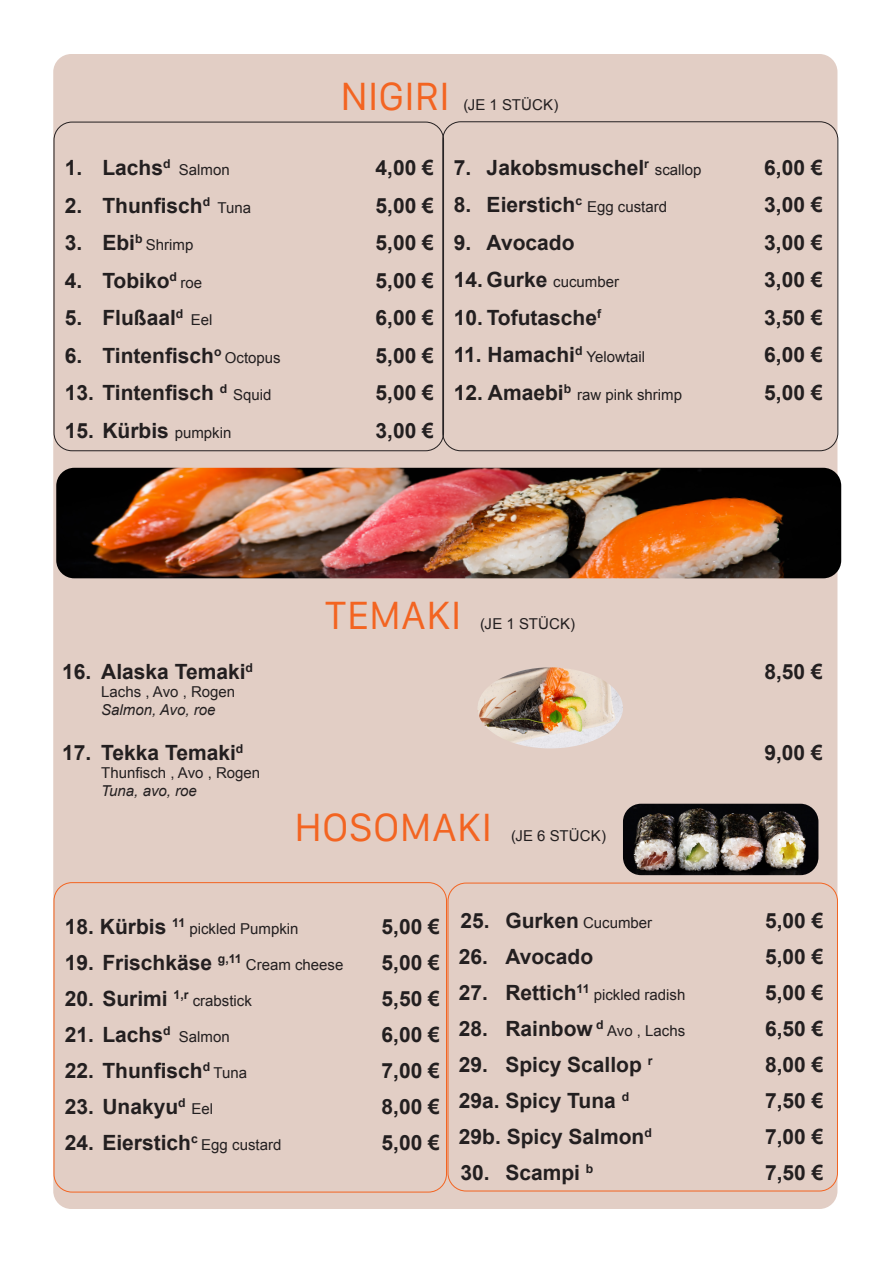
<style>
.page{position:relative;width:893px;height:1263px;background:#fff}
.page>*{position:absolute;margin:0;border:0;box-sizing:border-box;transform-origin:0 0}
.t1{font:37.5px "Galvji";color:#f36421}
.t2{font:700 21px "Arial";color:#231f20}
.t3{font:15px "Arial";color:#231f20}
.t4{font:italic 15px "Arial";color:#231f20}
.s1{font-weight:400;font-size:15px}
</style>
<div class="page">
<div style="left:53px;top:54px;width:784px;height:1155px;background:#e2cec5;border-radius:18px"></div>
<div style="left:54px;top:882px;width:393px;height:310px;border:1px solid #f36421;border-radius:18px"></div>
<div style="left:448px;top:883px;width:390px;height:308px;border:1px solid #f36421;border-radius:18px"></div>
<div style="left:442px;top:121px;width:396px;height:330px;border:1px solid #231f20;border-radius:18px"></div>
<img style="left:478px;top:667px;width:145px;height:81px">
<img style="left:56px;top:468px;width:785px;height:110px">
<img style="left:623px;top:804px;width:195px;height:71px">
<h1 class="t1" style="left:340px;top:75px;width:111px">NIGIRI</h1>
<p class="t3" style="left:463px;top:95px;width:96px">(JE 1 STÜCK)</p>
<p class="t2" style="left:65px;top:154px;width:107px">1. Lachs<sup>d</sup></p>
<p class="t3" style="left:179px;top:160px;width:52px">Salmon</p>
<p class="t2" style="left:375px;top:154px;width:60px">4,00 €</p>
<p class="t2" style="left:65px;top:191px;width:147px">2. Thunfisch<sup>d</sup></p>
<p class="t3" style="left:217px;top:198px;width:35px">Tuna</p>
<p class="t2" style="left:375px;top:191px;width:60px">5,00 €</p>
<p class="t2" style="left:65px;top:229px;width:79px">3. Ebi<sup>b</sup></p>
<p class="t3" style="left:146px;top:235px;width:49px">Shrimp</p>
<p class="t2" style="left:375px;top:229px;width:60px">5,00 €</p>
<p class="t2" style="left:65px;top:266px;width:114px">4. Tobiko<sup>d</sup></p>
<p class="t3" style="left:181px;top:273px;width:23px">roe</p>
<p class="t2" style="left:375px;top:266px;width:60px">5,00 €</p>
<p class="t2" style="left:65px;top:304px;width:120px">5. Flußaal<sup>d</sup></p>
<p class="t3" style="left:191px;top:310px;width:23px">Eel</p>
<p class="t2" style="left:375px;top:304px;width:60px">6,00 €</p>
<p class="t2" style="left:65px;top:341px;width:158px">6. Tintenfisch<sup>o</sup></p>
<p class="t3" style="left:225px;top:348px;width:57px">Octopus</p>
<p class="t2" style="left:375px;top:341px;width:60px">5,00 €</p>
<p class="t2" style="left:65px;top:379px;width:164px">13. Tintenfisch <sup>d</sup></p>
<p class="t3" style="left:233px;top:385px;width:40px">Squid</p>
<p class="t2" style="left:375px;top:379px;width:60px">5,00 €</p>
<p class="t2" style="left:65px;top:416px;width:168px">15. Kürbis <span class="s1">pumpkin</span></p>
<p class="t2" style="left:375px;top:416px;width:60px">3,00 €</p>
<p class="t2" style="left:454px;top:154px;width:197px">7. Jakobsmuschel<sup>r</sup></p>
<p class="t3" style="left:655px;top:160px;width:48px">scallop</p>
<p class="t2" style="left:764px;top:154px;width:60px">6,00 €</p>
<p class="t2" style="left:454px;top:191px;width:215px">8. Eierstich<sup>c</sup> <span class="s1">Egg custard</span></p>
<p class="t2" style="left:764px;top:191px;width:60px">3,00 €</p>
<p class="t2" style="left:454px;top:229px;width:122px">9. Avocado</p>
<p class="t2" style="left:764px;top:229px;width:60px">3,00 €</p>
<p class="t2" style="left:454px;top:266px;width:167px">14. Gurke <span class="s1">cucumber</span></p>
<p class="t2" style="left:764px;top:266px;width:60px">3,00 €</p>
<p class="t2" style="left:454px;top:304px;width:149px">10. Tofutasche<sup>f</sup></p>
<p class="t2" style="left:764px;top:304px;width:60px">3,50 €</p>
<p class="t2" style="left:454px;top:341px;width:130px">11. Hamachi<sup>d</sup></p>
<p class="t3" style="left:586px;top:347px;width:60px">Yelowtail</p>
<p class="t2" style="left:764px;top:341px;width:60px">6,00 €</p>
<p class="t2" style="left:454px;top:379px;width:119px">12. Amaebi<sup>b</sup></p>
<p class="t3" style="left:577px;top:385px;width:107px">raw pink shrimp</p>
<p class="t2" style="left:764px;top:379px;width:60px">5,00 €</p>
<h1 class="t1" style="left:325px;top:594px;width:139px">TEMAKI</h1>
<p class="t3" style="left:480px;top:614px;width:96px">(JE 1 STÜCK)</p>
<p class="t2" style="left:62px;top:657px;width:192px">16. Alaska Temaki<sup>d</sup></p>
<p class="t2" style="left:764px;top:657px;width:60px">8,50 €</p>
<p class="t3" style="left:101px;top:681px;width:135px">Lachs , Avo , Rogen</p>
<p class="t4" style="left:101px;top:699px;width:116px">Salmon, Avo, roe</p>
<p class="t2" style="left:62px;top:738px;width:183px">17. Tekka Temaki<sup>d</sup></p>
<p class="t2" style="left:764px;top:738px;width:60px">9,00 €</p>
<p class="t3" style="left:101px;top:762px;width:160px">Thunfisch , Avo , Rogen</p>
<p class="t4" style="left:101px;top:780px;width:97px">Tuna, avo, roe</p>
<h1 class="t1" style="left:294px;top:806px;width:200px">HOSOMAKI</h1>
<p class="t3" style="left:511px;top:825px;width:96px">(JE 6 STÜCK)</p>
<p class="t2" style="left:65px;top:913px;width:122px">18. Kürbis <sup>11</sup></p>
<p class="t3" style="left:189px;top:919px;width:111px">pickled Pumpkin</p>
<p class="t2" style="left:381px;top:913px;width:60px">5,00 €</p>
<p class="t2" style="left:65px;top:949px;width:178px">19. Frischkäse <sup>g,11</sup></p>
<p class="t3" style="left:246px;top:955px;width:99px">Cream cheese</p>
<p class="t2" style="left:381px;top:949px;width:60px">5,00 €</p>
<p class="t2" style="left:65px;top:985px;width:125px">20. Surimi <sup>1,r</sup></p>
<p class="t3" style="left:193px;top:991px;width:61px">crabstick</p>
<p class="t2" style="left:381px;top:985px;width:60px">5,50 €</p>
<p class="t2" style="left:65px;top:1021px;width:107px">21. Lachs<sup>d</sup></p>
<p class="t3" style="left:179px;top:1027px;width:52px">Salmon</p>
<p class="t2" style="left:381px;top:1021px;width:60px">6,00 €</p>
<p class="t2" style="left:65px;top:1057px;width:147px">22. Thunfisch<sup>d</sup></p>
<p class="t3" style="left:214px;top:1063px;width:35px">Tuna</p>
<p class="t2" style="left:381px;top:1057px;width:60px">7,00 €</p>
<p class="t2" style="left:65px;top:1093px;width:122px">23. Unakyu<sup>d</sup></p>
<p class="t3" style="left:192px;top:1099px;width:23px">Eel</p>
<p class="t2" style="left:381px;top:1093px;width:60px">8,00 €</p>
<p class="t2" style="left:65px;top:1129px;width:135px">24. Eierstich<sup>c</sup></p>
<p class="t3" style="left:201px;top:1135px;width:82px">Egg custard</p>
<p class="t2" style="left:381px;top:1129px;width:60px">5,00 €</p>
<p class="t2" style="left:460px;top:907px;width:193px">25. Gurken <span class="s1">Cucumber</span></p>
<p class="t2" style="left:765px;top:907px;width:60px">5,00 €</p>
<p class="t2" style="left:459px;top:943px;width:136px">26. Avocado</p>
<p class="t2" style="left:765px;top:943px;width:60px">5,00 €</p>
<p class="t2" style="left:459px;top:979px;width:132px">27. Rettich<sup>11</sup></p>
<p class="t3" style="left:594px;top:985px;width:93px">pickled radish</p>
<p class="t2" style="left:765px;top:979px;width:60px">5,00 €</p>
<p class="t2" style="left:459px;top:1015px;width:146px">28. Rainbow <sup>d</sup></p>
<p class="t3" style="left:607px;top:1021px;width:80px">Avo , Lachs</p>
<p class="t2" style="left:765px;top:1015px;width:60px">6,50 €</p>
<p class="t2" style="left:459px;top:1051px;width:195px">29. Spicy Scallop <sup>r</sup></p>
<p class="t2" style="left:765px;top:1051px;width:60px">8,00 €</p>
<p class="t2" style="left:459px;top:1087px;width:172px">29a. Spicy Tuna <sup>d</sup></p>
<p class="t2" style="left:765px;top:1087px;width:60px">7,50 €</p>
<p class="t2" style="left:459px;top:1123px;width:195px">29b. Spicy Salmon<sup>d</sup></p>
<p class="t2" style="left:765px;top:1123px;width:60px">7,00 €</p>
<p class="t2" style="left:460px;top:1159px;width:135px">30. Scampi <sup>b</sup></p>
<p class="t2" style="left:765px;top:1159px;width:60px">7,50 €</p>
</div>
